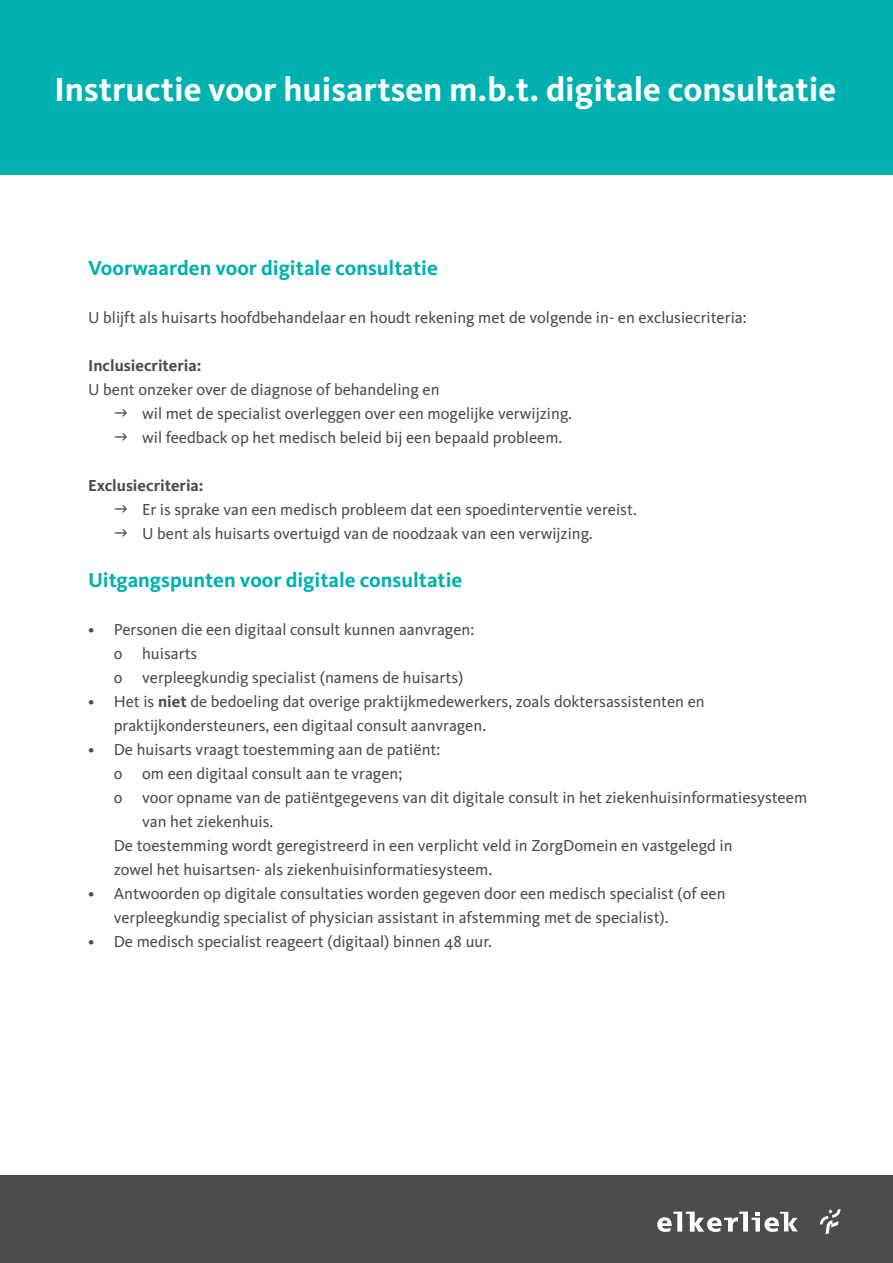
<style>
.page{position:relative;width:893px;height:1263px;background:#fff}
.page>*{position:absolute;margin:0;border:0;box-sizing:border-box;transform-origin:0 0}
.t1{font:700 34.5px "Kievit OT";color:#fff}
.t2{font:700 21px "Kievit OT";color:#00b1b0}
.t3{font:16.5px "Kievit OT";color:#4b4c4d}
.t4{font:700 16.5px "Kievit OT";color:#4b4c4d}
.s1{font-weight:700}
</style>
<div class="page">
<div style="left:0;top:0;width:893px;height:174px;background:#00b1b0"></div>
<div style="left:0;top:1176px;width:893px;height:87px;background:#4b4c4d"></div>
<svg style="left:820px;top:1209px;width:20px;height:25px"></svg>
<svg style="left:657px;top:1211px;width:141px;height:21px"></svg>
<p class="t1" style="left:54px;top:69px;width:784px">Instructie voor huisartsen m.b.t. digitale consultatie</p>
<p class="t2" style="left:88px;top:256px;width:351px">Voorwaarden voor digitale consultatie</p>
<p class="t3" style="left:88px;top:309px;width:660px">U blijft als huisarts hoofdbehandelaar en houdt rekening met de volgende in- en exclusiecriteria:</p>
<p class="t4" style="left:88px;top:356px;width:115px">Inclusiecriteria:</p>
<p class="t3" style="left:88px;top:381px;width:353px">U bent onzeker over de diagnose of behandeling en</p>
<p class="t3" style="left:142px;top:405px;width:431px">wil met de specialist overleggen over een mogelijke verwijzing.</p>
<p class="t3" style="left:142px;top:429px;width:422px">wil feedback op het medisch beleid bij een bepaald probleem.</p>
<p class="t4" style="left:88px;top:476px;width:117px">Exclusiecriteria:</p>
<p class="t3" style="left:142px;top:501px;width:496px">Er is sprake van een medisch probleem dat een spoedinterventie vereist.</p>
<p class="t3" style="left:142px;top:525px;width:452px">U bent als huisarts overtuigd van de noodzaak van een verwijzing.</p>
<p class="t2" style="left:88px;top:568px;width:376px">Uitgangspunten voor digitale consultatie</p>
<p class="t3" style="left:88px;top:621px;width:388px">• Personen die een digitaal consult kunnen aanvragen:</p>
<p class="t3" style="left:114px;top:645px;width:85px">o huisarts</p>
<p class="t3" style="left:114px;top:669px;width:351px">o verpleegkundig specialist (namens de huisarts)</p>
<p class="t3" style="left:88px;top:693px;width:618px">• Het is <span class="s1">niet</span> de bedoeling dat overige praktijkmedewerkers, zoals doktersassistenten en</p>
<p class="t3" style="left:114px;top:717px;width:374px">praktijkondersteuners, een digitaal consult aanvragen.</p>
<p class="t3" style="left:88px;top:741px;width:354px">• De huisarts vraagt toestemming aan de patiënt:</p>
<p class="t3" style="left:114px;top:765px;width:290px">o om een digitaal consult aan te vragen;</p>
<p class="t3" style="left:114px;top:789px;width:695px">o voor opname van de patiëntgegevens van dit digitale consult in het ziekenhuisinformatiesysteem</p>
<p class="t3" style="left:142px;top:813px;width:133px">van het ziekenhuis.</p>
<p class="t3" style="left:114px;top:837px;width:620px">De toestemming wordt geregistreerd in een verplicht veld in ZorgDomein en vastgelegd in</p>
<p class="t3" style="left:114px;top:861px;width:380px">zowel het huisartsen- als ziekenhuisinformatiesysteem.</p>
<p class="t3" style="left:88px;top:885px;width:639px">• Antwoorden op digitale consultaties worden gegeven door een medisch specialist (of een</p>
<p class="t3" style="left:114px;top:909px;width:556px">verpleegkundig specialist of physician assistant in afstemming met de specialist).</p>
<p class="t3" style="left:88px;top:933px;width:405px">• De medisch specialist reageert (digitaal) binnen 48 uur.</p>
</div>
